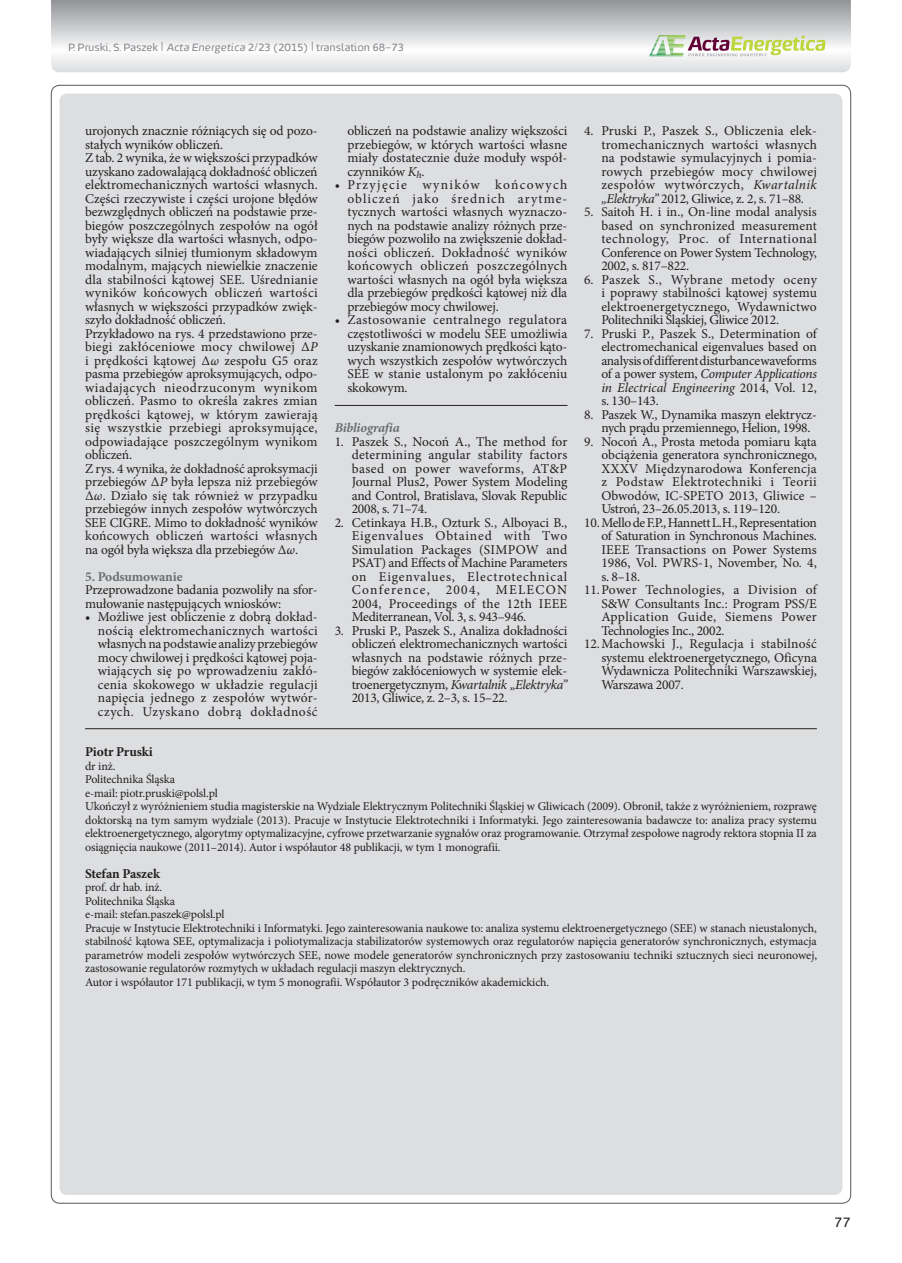
<style>
.page{position:relative;width:902px;height:1263px;background:#fff}
.page>*{position:absolute;margin:0;border:0;box-sizing:border-box;transform-origin:0 0}
.t1{font:13.5px/13.5px "Minion Pro";letter-spacing:-.005em;color:#231f20;text-align:justify}
.t2{font:13.5px "Minion Pro";letter-spacing:.03em;color:#231f20}
.t3{font:13.5px "Minion Pro";letter-spacing:.02em;color:#231f20}
.t4{font:13.5px "Minion Pro";letter-spacing:.035em;color:#231f20}
.t5{font:13.5px "Minion Pro";letter-spacing:.015em;color:#231f20}
.t6{font:700 13.5px "Minion Pro";letter-spacing:-.015em;color:#231f20}
.t7{font:700 13.5px "Minion Pro";letter-spacing:-.01em;color:#6c6d70}
.t8{font:italic 700 13.5px "Minion Pro";letter-spacing:-.015em;color:#6c6d70}
.t9{font:13.5px "Energa";color:#231f20}
.t10{font:12px/13.5px "Minion Pro";letter-spacing:-.01em;color:#231f20}
.t11{font:10.5px "Energa";letter-spacing:-.01em;color:#808285}
.s1{font-size:13.5px}
.s2{font-style:italic}
</style>
<div class="page">
<div style="left:60px;top:94px;width:782px;height:1101px;background:#dddee0;border-radius:8px"></div>
<svg style="left:51px;top:0;width:799px;height:72px"></svg>
<svg style="left:649px;top:35px;width:176px;height:21px"></svg>
<hr style="left:334px;top:405px;width:233px;height:1px;background:#231f20">
<hr style="left:85px;top:728px;width:731px;height:1px;background:#231f20">
<p class="t11" style="left:68px;top:41px;width:338px">P. Pruski, S. Paszek <span class="s1">|</span> <span class="s2">Acta Energetica</span> 2/23 (2015) <span class="s1">|</span> translation 68–73</p>
<p class="t1" style="left:85px;top:124px;width:234px;text-align:left">urojonych znacznie różniących się od pozo&shy;stałych wyników obliczeń.<br>Z tab. 2 wynika, że w większości przypadków uzyskano zadowalającą dokładność obliczeń elektromechanicznych wartości własnych.<br>Części rzeczywiste i części urojone błędów bezwzględnych obliczeń na podstawie prze&shy;biegów poszczególnych zespołów na ogół były większe dla wartości własnych, odpo&shy;wiadających silniej tłumionym składowym modalnym, mających niewielkie znaczenie dla stabilności kątowej SEE. Uśrednianie wyników końcowych obliczeń wartości własnych w większości przypadków zwięk&shy;szyło dokładność obliczeń.<br>Przykładowo na rys. 4 przedstawiono prze&shy;biegi zakłóceniowe mocy chwilowej Δ<span class="s2">P </span>i prędkości kątowej Δ<span class="s2">ω</span> zespołu G5 oraz pasma przebiegów aproksymujących, odpo&shy;wiadających nieodrzuconym wynikom obliczeń. Pasmo to określa zakres zmian prędkości kątowej, w którym zawierają się wszystkie przebiegi aproksymujące, odpowiadające poszczególnym wynikom obliczeń.<br>Z rys. 4 wynika, że dokładność aproksymacji przebiegów Δ<span class="s2">P</span> była lepsza niż przebiegów Δ<span class="s2">ω</span>. Działo się tak również w przypadku przebiegów innych zespołów wytwórczych SEE CIGRE. Mimo to dokładność wyników końcowych obliczeń wartości własnych na ogół była większa dla przebiegów Δ<span class="s2">ω</span>.</p>
<p class="t7" style="left:85px;top:567px;width:99px">5. Podsumowanie</p>
<p class="t1" style="left:85px;top:583px;width:234px">Przeprowadzone badania pozwoliły na sfor&shy;mułowanie następujących wniosków:</p>
<p class="t1" style="left:98px;top:610px;width:221px;text-indent:-13px">• Możliwe jest obliczenie z dobrą dokład&shy;nością elektromechanicznych wartości własnych na podstawie analizy przebiegów mocy chwilowej i prędkości kątowej poja&shy;wiających się po wprowadzeniu zakłó&shy;cenia skokowego w układzie regulacji napięcia jednego z zespołów wytwór&shy;czych. Uzyskano dobrą dokładność</p>
<p class="t1" style="left:347px;top:124px;width:221px">obliczeń na podstawie analizy większości przebiegów, w których wartości własne miały dostatecznie duże moduły współ&shy;czynników <span class="s2">K</span><sub>h</sub>.</p>
<p class="t1" style="left:347px;top:178px;width:221px;text-indent:-13px">• Przyjęcie wyników końcowych obliczeń jako średnich arytme&shy;tycznych wartości własnych wyznaczo&shy;nych na podstawie analizy różnych prze&shy;biegów pozwoliło na zwiększenie dokład&shy;ności obliczeń. Dokładność wyników końcowych obliczeń poszczególnych wartości własnych na ogół była większa dla przebiegów prędkości kątowej niż dla przebiegów mocy chwilowej.</p>
<p class="t1" style="left:347px;top:313px;width:221px;text-indent:-13px">• Zastosowanie centralnego regulatora częstotliwości w modelu SEE umożliwia uzyskanie znamionowych prędkości kąto&shy;wych wszystkich zespołów wytwórczych SEE w stanie ustalonym po zakłóceniu skokowym.</p>
<p class="t8" style="left:334px;top:418px;width:67px">Bibliografia</p>
<p class="t1" style="left:351px;top:435px;width:217px;text-indent:-17px">1. Paszek S., Nocoń A., The method for determining angular stability factors based on power waveforms, AT&amp;P Journal Plus2, Power System Modeling and Control, Bratislava, Slovak Republic 2008, s. 71–74.</p>
<p class="t1" style="left:351px;top:516px;width:217px;text-indent:-17px">2. Cetinkaya H.B., Ozturk S., Alboyaci B., Eigenvalues Obtained with Two Simulation Packages (SIMPOW and PSAT) and Effects of Machine Parameters on Eigenvalues, Electrotechnical Conference, 2004, MELECON 2004, Proceedings of the 12th IEEE Mediterranean, Vol. 3, s. 943–946.</p>
<p class="t1" style="left:351px;top:624px;width:217px;text-indent:-17px">3. Pruski P., Paszek S., Analiza dokładności obliczeń elektromechanicznych wartości własnych na podstawie różnych prze&shy;biegów zakłóceniowych w systemie elek&shy;troenergetycznym, <span class="s2">Kwartalnik „Elektryka” </span>2013, Gliwice, z. 2–3, s. 15–22.</p>
<p class="t1" style="left:601px;top:124px;width:217px;text-indent:-17px">4. Pruski P., Paszek S., Obliczenia elek&shy;tromechanicznych wartości własnych na podstawie symulacyjnych i pomia&shy;rowych przebiegów mocy chwilowej zespołów wytwórczych, <span class="s2">Kwartalnik „Elektryka”</span> 2012, Gliwice, z. 2, s. 71–88.</p>
<p class="t1" style="left:601px;top:205px;width:217px;text-indent:-17px">5. Saitoh H. i in., On-line modal analysis based on synchronized measurement technology, Proc. of International Conference on Power System Technology, 2002, s. 817–822.</p>
<p class="t1" style="left:601px;top:273px;width:217px;text-indent:-17px">6. Paszek S., Wybrane metody oceny i poprawy stabilności kątowej systemu elektroenergetycznego, Wydawnictwo Politechniki Śląskiej, Gliwice 2012.</p>
<p class="t1" style="left:601px;top:327px;width:217px;text-indent:-17px">7. Pruski P., Paszek S., Determination of electromechanical eigenvalues based on analysis of different disturbance waveforms of a power system, <span class="s2">Computer Applications in Electrical Engineering</span> 2014, Vol. 12, s. 130–143.</p>
<p class="t1" style="left:601px;top:408px;width:217px;text-indent:-17px">8. Paszek W., Dynamika maszyn elektrycz&shy;nych prądu przemiennego, Helion, 1998.</p>
<p class="t1" style="left:584px;top:435px;width:234px">9. Nocoń A., Prosta metoda pomiaru kąta</p>
<p class="t1" style="left:601px;top:448px;width:217px">obciążenia generatora synchronicznego,</p>
<p class="t5" style="left:601px;top:459px;width:217px">XXXV Międzynarodowa Konferencja</p>
<p class="t4" style="left:601px;top:473px;width:217px">z Podstaw Elektrotechniki i Teorii</p>
<p class="t1" style="left:601px;top:489px;width:217px">Obwodów, IC-SPETO 2013, Gliwice –</p>
<p class="t1" style="left:601px;top:502px;width:180px">Ustroń, 23–26.05.2013, s. 119–120.</p>
<p class="t1" style="left:584px;top:516px;width:234px">10.Mello de F.P., Hannett L.H., Representation</p>
<p class="t1" style="left:601px;top:529px;width:217px">of Saturation in Synchronous Machines.</p>
<p class="t1" style="left:601px;top:543px;width:217px">IEEE Transactions on Power Systems</p>
<p class="t1" style="left:601px;top:556px;width:217px">1986, Vol. PWRS-1, November, No. 4,</p>
<p class="t1" style="left:601px;top:570px;width:40px">s. 8–18.</p>
<p class="t2" style="left:584px;top:581px;width:234px">11.Power Technologies, a Division of</p>
<p class="t1" style="left:601px;top:597px;width:217px">S&amp;W Consultants Inc.: Program PSS/E</p>
<p class="t2" style="left:601px;top:608px;width:217px">Application Guide, Siemens Power</p>
<p class="t1" style="left:601px;top:624px;width:125px">Technologies Inc., 2002.</p>
<p class="t3" style="left:584px;top:635px;width:234px">12.Machowski J., Regulacja i stabilność</p>
<p class="t1" style="left:601px;top:651px;width:217px">systemu elektroenergetycznego, Oficyna</p>
<p class="t1" style="left:601px;top:664px;width:217px">Wydawnicza Politechniki Warszawskiej,</p>
<p class="t1" style="left:601px;top:678px;width:84px">Warszawa 2007.</p>
<p class="t6" style="left:85px;top:742px;width:69px">Piotr Pruski</p>
<p class="t10" style="left:85px;top:759px;width:733px">dr inż.<br>Politechnika Śląska<br>e-mail: piotr.pruski@polsl.pl<br>Ukończył z wyróżnieniem studia magisterskie na Wydziale Elektrycznym Politechniki Śląskiej w Gliwicach (2009). Obronił, także z wyróżnieniem, rozprawę doktorską na tym samym wydziale (2013). Pracuje w Instytucie Elektrotechniki i Informatyki. Jego zainteresowania badawcze to: analiza pracy systemu elektroenergetycznego, algorytmy optymalizacyjne, cyfrowe przetwarzanie sygnałów oraz programowanie. Otrzymał zespołowe nagrody rektora stopnia II za osiągnięcia naukowe (2011–2014). Autor i współautor 48 publikacji, w tym 1 monografii.</p>
<p class="t6" style="left:85px;top:864px;width:76px">Stefan Paszek</p>
<p class="t10" style="left:85px;top:880px;width:733px">prof. dr hab. inż.<br>Politechnika Śląska<br>e-mail: stefan.paszek@polsl.pl<br>Pracuje w Instytucie Elektrotechniki i Informatyki. Jego zainteresowania naukowe to: analiza systemu elektroenergetycznego (SEE) w stanach nieustalonych, stabilność kątowa SEE, optymalizacja i poliotymalizacja stabilizatorów systemowych oraz regulatorów napięcia generatorów synchronicznych, estymacja parametrów modeli zespołów wytwórczych SEE, nowe modele generatorów synchronicznych przy zastosowaniu techniki sztucznych sieci neuronowej, zastosowanie regulatorów rozmytych w układach regulacji maszyn elektrycznych.<br>Autor i współautor 171 publikacji, w tym 5 monografii. Współautor 3 podręczników akademickich.</p>
<p class="t9" style="left:834px;top:1213px;width:18px">77</p>
</div>
